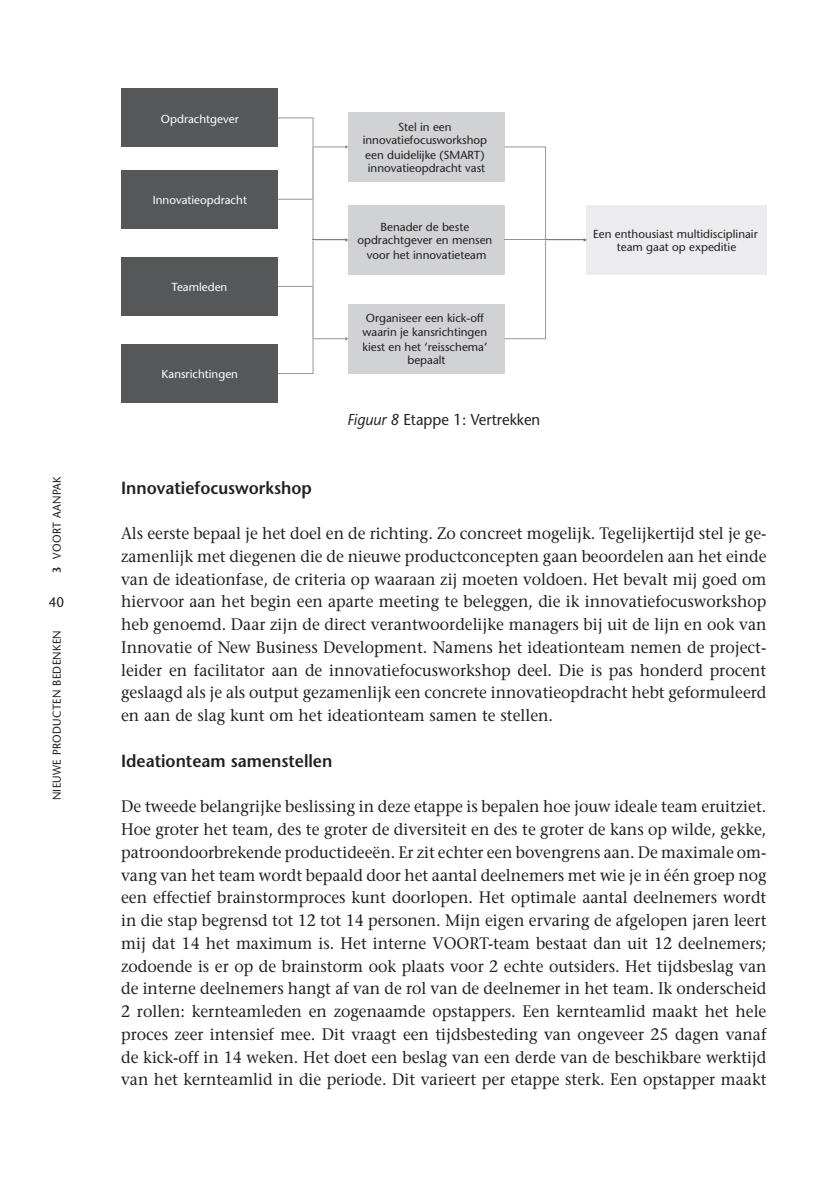
<style>
.page{position:relative;width:838px;height:1185px;background:#fff}
.page>*{position:absolute;margin:0;border:0;box-sizing:border-box;transform-origin:0 0}
.t1{font:600 17.5px "Stone Sans";color:#231f20;scale:.95 1}
.t2{font:16.62px/22.8px "Stone Serif";color:#231f20;text-align:justify;scale:.95 1}
.t3{font:15.75px "Stone Sans";color:#231f20;scale:.95 1}
.t4{font:14px "Stone Sans";color:#231f20;scale:.95 1}
.t5{font:11.55px/13.8px "Stone Sans";color:#231f20;text-align:center}
.t6{font:11.55px "Stone Sans";color:#fff}
.t7{font:11.38px "Stone Sans";letter-spacing:.03em;color:#231f20;scale:.95 1}
.s1{font-weight:600}
.s2{font-style:italic}
</style>
<div class="page">
<div style="left:121px;top:89px;width:157px;height:58px;background:#565759"></div>
<div style="left:586px;top:205px;width:180px;height:70px;background:#ececee"></div>
<div style="left:348px;top:112px;width:157px;height:70px;background:#d1d2d4"></div>
<div style="left:121px;top:170px;width:157px;height:58px;background:#565759"></div>
<div style="left:121px;top:257px;width:157px;height:58px;background:#565759"></div>
<div style="left:121px;top:344px;width:157px;height:59px;background:#565759"></div>
<div style="left:348px;top:205px;width:157px;height:70px;background:#d1d2d4"></div>
<div style="left:348px;top:304px;width:157px;height:69px;background:#d1d2d4"></div>
<svg style="left:278px;top:117px;width:71px;height:257px"></svg>
<svg style="left:505px;top:146px;width:82px;height:193px"></svg>
<p class="t7" style="left:50px;top:572px;width:102px;rotate:-90deg"><span class="s1">3</span> VOORT aan pak</p>
<p class="t4" style="left:49px;top:594px;width:18px">40</p>
<p class="t7" style="left:50px;top:800px;width:178px;rotate:-90deg">Nieuwe producten beden ken</p>
<p class="t6" style="left:161px;top:112px;width:79px">Opdrachtgever</p>
<p class="t6" style="left:153px;top:193px;width:96px">Innovatieopdracht</p>
<p class="t6" style="left:171px;top:280px;width:57px">Teamleden</p>
<p class="t6" style="left:162px;top:367px;width:78px">Kansrichtingen</p>
<p class="t5" style="left:363px;top:120px;width:126px">Stel in een innovatiefocusworkshop een duidelijke (SMART) innovatieopdracht vast</p>
<p class="t5" style="left:357px;top:220px;width:136px">Benader de beste opdrachtgever en mensen voor het innovatieteam</p>
<p class="t5" style="left:362px;top:311px;width:126px">Organiseer een kick-off waarin je kansrichtingen kiest en het ‘reisschema’ bepaalt</p>
<p class="t3" style="left:347px;top:410px;width:205px"><span class="s2">Figuur 8</span> Etappe 1: Vertrekken</p>
<p class="t5" style="left:593px;top:227px;width:166px">Een enthousiast multidisciplinair team gaat op expeditie</p>
<p class="t1" style="left:121px;top:477px;width:202px">Innovatiefocusworkshop</p>
<p class="t2" style="left:121px;top:522px;width:680px">Als eerste bepaal je het doel en de richting. Zo concreet mogelijk. Tegelijkertijd stel je ge&shy;zamenlijk met diegenen die de nieuwe productconcepten gaan beoordelen aan het einde van de ideationfase, de criteria op waaraan zij moeten voldoen. Het bevalt mij goed om hiervoor aan het begin een aparte meeting te beleggen, die ik innovatiefocusworkshop heb genoemd. Daar zijn de direct verantwoordelijke managers bij uit de lijn en ook van Innovatie of New Business Development. Namens het ideationteam nemen de project&shy;leider en facilitator aan de innovatiefocusworkshop deel. Die is pas honderd procent geslaagd als je als output gezamenlijk een concrete innovatieopdracht hebt geformuleerd en aan de slag kunt om het ideationteam samen te stellen.</p>
<p class="t1" style="left:121px;top:750px;width:224px">Ideationteam samenstellen</p>
<p class="t2" style="left:121px;top:795px;width:680px">De tweede belangrijke beslissing in deze etappe is bepalen hoe jouw ideale team eruitziet.<br>Hoe groter het team, des te groter de diversiteit en des te groter de kans op wilde, gekke, patroondoorbrekende productideeën. Er zit echter een bovengrens aan. De maximale om&shy;vang van het team wordt bepaald door het aantal deelnemers met wie je in één groep nog een effectief brainstormproces kunt doorlopen. Het optimale aantal deelnemers wordt in die stap begrensd tot 12 tot 14 personen. Mijn eigen ervaring de afgelopen jaren leert mij dat 14 het maximum is. Het interne VOORT-team bestaat dan uit 12 deelnemers; zodoende is er op de brainstorm ook plaats voor 2 echte outsiders. Het tijdsbeslag van de interne deelnemers hangt af van de rol van de deelnemer in het team. Ik onderscheid 2 rollen: kernteamleden en zogenaamde opstappers. Een kernteamlid maakt het hele proces zeer intensief mee. Dit vraagt een tijdsbesteding van ongeveer 25 dagen vanaf de kick-off in 14 weken. Het doet een beslag van een derde van de beschikbare werktijd van het kernteamlid in die periode. Dit varieert per etappe sterk. Een opstapper maakt</p>
</div>
